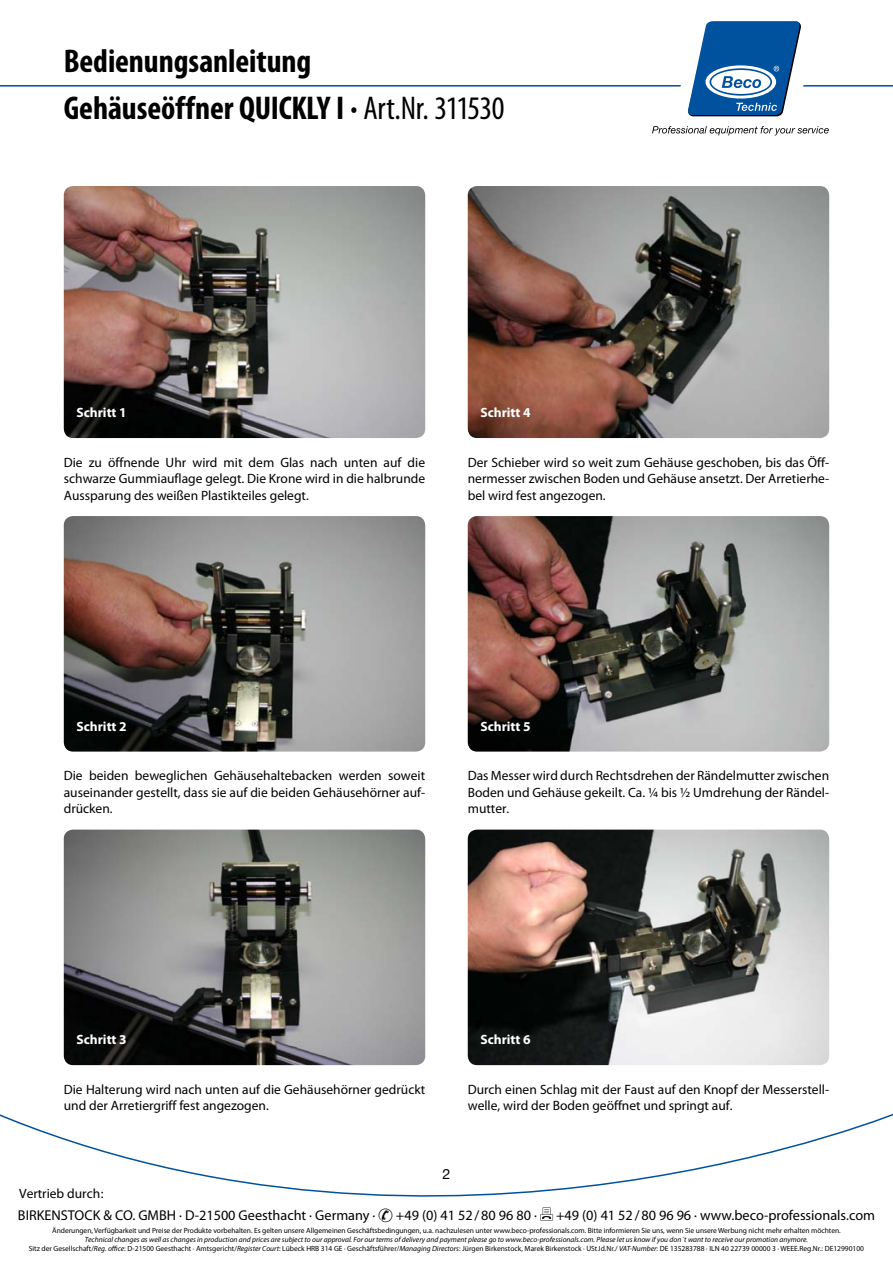
<style>
.page{position:relative;width:893px;height:1263px;background:#fff}
.page>*{position:absolute;margin:0;border:0;box-sizing:border-box;transform-origin:0 0}
.t1{font:700 condensed 33px "Myriad Pro";letter-spacing:-.005em;color:#000}
.t2{font:14.25px "Myriad Pro";color:#000}
.t3{font:14.25px "Helvetica Neue";color:#000}
.t4{font:13.5px/16.5px "Myriad Pro";color:#000;text-align:justify}
.t5{font:700 13.5px "Myriad Pro";color:#fff}
.t6{font:italic 7.5px/9px "Myriad Pro";color:#000;text-align:center}
.t7{font:7.5px "Myriad Pro";letter-spacing:-.005em;color:#000}
.s1{font-weight:400}
.s2{font-style:normal}
</style>
<div class="page">
<img style="left:64px;top:186px;width:361px;height:252px">
<img style="left:468px;top:186px;width:361px;height:252px">
<img style="left:64px;top:516px;width:361px;height:236px">
<img style="left:468px;top:516px;width:361px;height:236px">
<img style="left:64px;top:830px;width:361px;height:235px">
<img style="left:468px;top:830px;width:361px;height:235px">
<svg style="left:0;top:1113px;width:893px;height:108px"></svg>
<svg style="left:540px;top:1207px;width:13px;height:13px"></svg>
<hr style="left:0;top:85px;width:893px;height:2px;background:#00519e">
<svg style="left:652px;top:21px;width:177px;height:115px"></svg>
<svg style="left:379px;top:1208px;width:14px;height:13px"></svg>
<h1 class="t1" style="left:64px;top:40px;width:249px">Bedienungsanleitung</h1>
<h1 class="t1" style="left:64px;top:88px;width:442px">Gehäuseöffner QUICKLY I · <span class="s1">Art.Nr. 311530</span></h1>
<p class="t5" style="left:77px;top:404px;width:52px">Schritt 1</p>
<p class="t4" style="left:64px;top:454px;width:363px">Die zu öffnende Uhr wird mit dem Glas nach unten auf die schwarze Gummiauflage gelegt. Die Krone wird in die halbrunde Aussparung des weißen Plastikteiles gelegt.</p>
<p class="t5" style="left:480px;top:404px;width:52px">Schritt 4</p>
<p class="t4" style="left:468px;top:454px;width:363px">Der Schieber wird so weit zum Gehäuse geschoben, bis das Öff&shy;nermesser zwischen Boden und Gehäuse ansetzt. Der Arretierhe&shy;bel wird fest angezogen.</p>
<p class="t5" style="left:77px;top:717px;width:52px">Schritt 2</p>
<p class="t5" style="left:480px;top:717px;width:52px">Schritt 5</p>
<p class="t4" style="left:64px;top:767px;width:363px">Die beiden beweglichen Gehäusehaltebacken werden soweit auseinander gestellt, dass sie auf die beiden Gehäusehörner auf&shy;drücken.</p>
<p class="t4" style="left:468px;top:767px;width:363px">Das Messer wird durch Rechtsdrehen der Rändelmutter zwischen Boden und Gehäuse gekeilt. Ca. ¼ bis ½ Umdrehung der Rändel&shy;mutter.</p>
<p class="t5" style="left:77px;top:1031px;width:52px">Schritt 3</p>
<p class="t5" style="left:480px;top:1031px;width:52px">Schritt 6</p>
<p class="t4" style="left:64px;top:1081px;width:363px">Die Halterung wird nach unten auf die Gehäusehörner gedrückt und der Arretiergriff fest angezogen.</p>
<p class="t4" style="left:468px;top:1080px;width:363px">Durch einen Schlag mit der Faust auf den Knopf der Messerstell&shy;welle, wird der Boden geöffnet und springt auf.</p>
<p class="t4" style="left:19px;top:1185px;width:86px">Vertrieb durch:</p>
<p class="t3" style="left:442px;top:1165px;width:9px">2</p>
<p class="t2" style="left:18px;top:1207px;width:359px">BIRKENSTOCK &amp; CO. GMBH · D-21500 Geesthacht · Germany ·</p>
<p class="t2" style="left:396px;top:1207px;width:143px">+49 (0) 41 52/80 96 80 ·</p>
<p class="t2" style="left:556px;top:1207px;width:320px">+49 (0) 41 52/80 96 96 · www.beco-professionals.com</p>
<p class="t7" style="left:52px;top:1226px;width:790px">Änderungen, Verfügbarkeit und Preise der Produkte vorbehalten. Es gelten unsere Allgemeinen Geschäftsbedingungen, u.a. nachzulesen unter www.beco-professionals.com. Bitte informieren Sie uns, wenn Sie unsere Werbung nicht mehr erhalten möchten.</p>
<p class="t6" style="left:29px;top:1235px;width:837px">Technical changes as well as changes in production and prices are subject to our approval. For our terms of delivery and payment please go to www.beco-professionals.com. Please let us know if you don´t want to receive our promotion anymore.<br><span class="s2">Sitz der Gesellschaft/</span>Reg. office<span class="s2">: D-21500 Geesthacht · Amtsgericht/</span>Register Court<span class="s2">: Lübeck HRB 314 GE · Geschäftsführer/</span>Managing Directors<span class="s2">: Jürgen Birkenstock, Marek Birkenstock · USt.Id.Nr./</span> VAT-Number<span class="s2">: DE 135283788 · ILN 40 22739 00000 3 · WEEE.Reg.Nr.: DE12990100</span></p>
</div>
